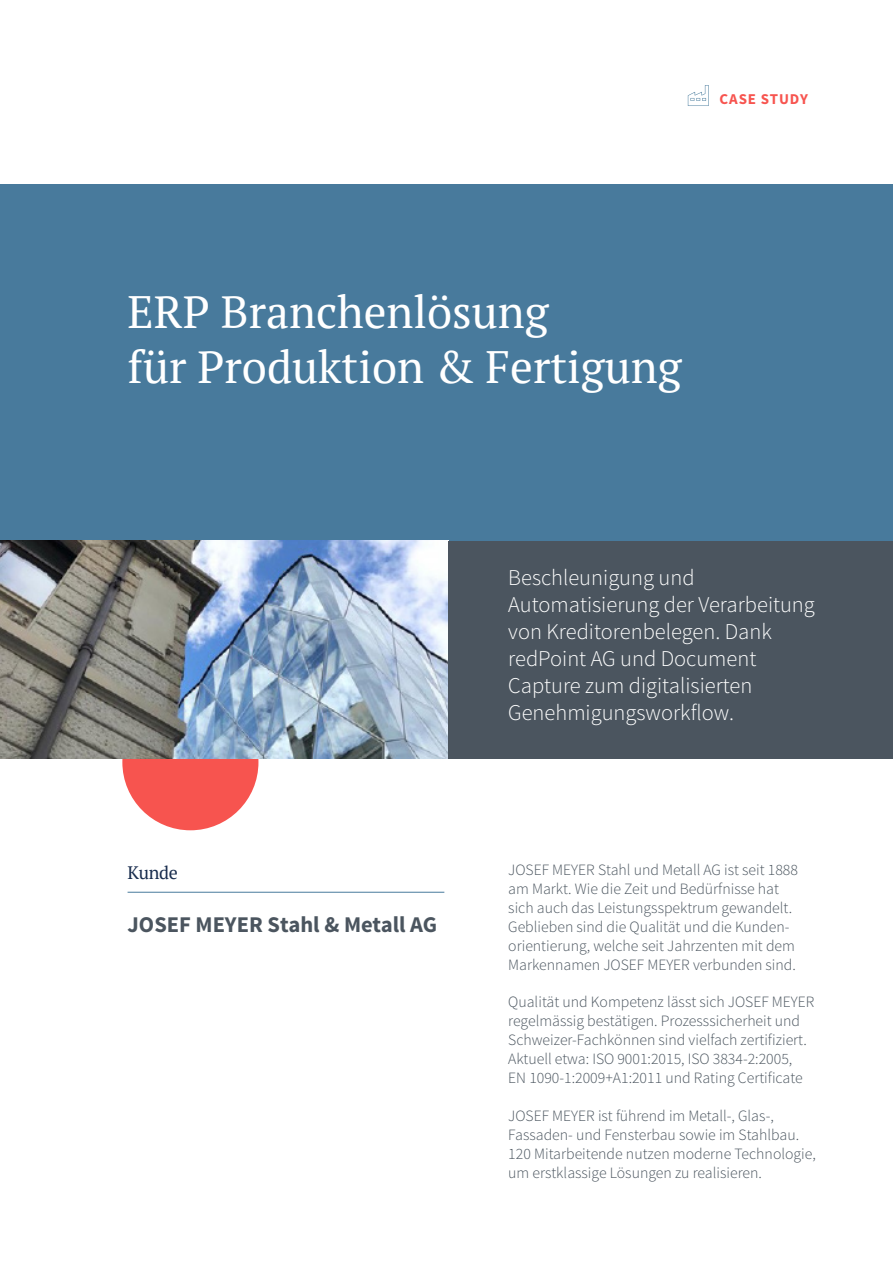
<style>
.page{position:relative;width:893px;height:1263px;background:#fff}
.page>*{position:absolute;margin:0;border:0;box-sizing:border-box;transform-origin:0 0}
.t1{font:45.3px/54.6px "PT Serif";color:#fff}
.t2{font:300 22.5px/27px "Source Sans Pro";color:#fff}
.t3{font:700 22.5px "Source Sans Pro";color:#4b555f}
.t4{font:18px "PT Serif";letter-spacing:-.02em;color:#182c4d}
.t5{font:300 15.75px/18.9px "Source Sans Pro";color:#4b555f}
.t6{font:700 15px "Source Sans Pro";letter-spacing:.06em;color:#f7544f}
</style>
<div class="page">
<div style="left:122px;top:694px;width:136px;height:136px;background:#f7544f;border-radius:50%"></div>
<div style="left:0;top:184px;width:893px;height:357px;background:#487a9c"></div>
<img style="left:0;top:541px;width:448px;height:217px">
<div style="left:448px;top:541px;width:445px;height:217px;background:#4b555f"></div>
<hr style="left:128px;top:892px;width:316px;height:1px;background:#487a9c">
<svg style="left:688px;top:85px;width:21px;height:21px"></svg>
<p class="t6" style="left:720px;top:89px;width:90px">CASE STUDY</p>
<p class="t1" style="left:128px;top:284px;width:555px">ERP Branchenlösung<br>für Produktion &amp; Fertigung</p>
<p class="t4" style="left:128px;top:861px;width:52px">Kunde</p>
<p class="t3" style="left:128px;top:910px;width:311px">JOSEF MEYER Stahl &amp; Metall AG</p>
<p class="t2" style="left:508px;top:564px;width:308px">Beschleunigung und<br>Automatisierung der Verarbeitung von Kreditorenbelegen. Dank redPoint AG und Document<br>Capture zum digitalisierten<br>Genehmigungsworkflow.</p>
<p class="t5" style="left:508px;top:860px;width:291px">JOSEF MEYER Stahl und Metall AG ist seit 1888 am Markt. Wie die Zeit und Bedürfnisse hat sich auch das Leistungsspektrum gewandelt.<br>Geblieben sind die Qualität und die Kunden&shy;orientierung, welche seit Jahrzenten mit dem Markennamen JOSEF MEYER verbunden sind.</p>
<p class="t5" style="left:508px;top:993px;width:308px">Qualität und Kompetenz lässt sich JOSEF MEYER regelmässig bestätigen. Prozesssicherheit und Schweizer-Fachkönnen sind vielfach zertifiziert.<br>Aktuell etwa: ISO 9001:2015, ISO 3834-2:2005,</p>
<p class="t5" style="left:508px;top:1068px;width:296px">EN 1090-1:2009+A1:2011 und Rating Certificate</p>
<p class="t5" style="left:508px;top:1106px;width:309px">JOSEF MEYER ist führend im Metall-, Glas-, Fassaden- und Fensterbau sowie im Stahlbau.<br>120 Mitarbeitende nutzen moderne Technologie, um erstklassige Lösungen zu realisieren.</p>
</div>
